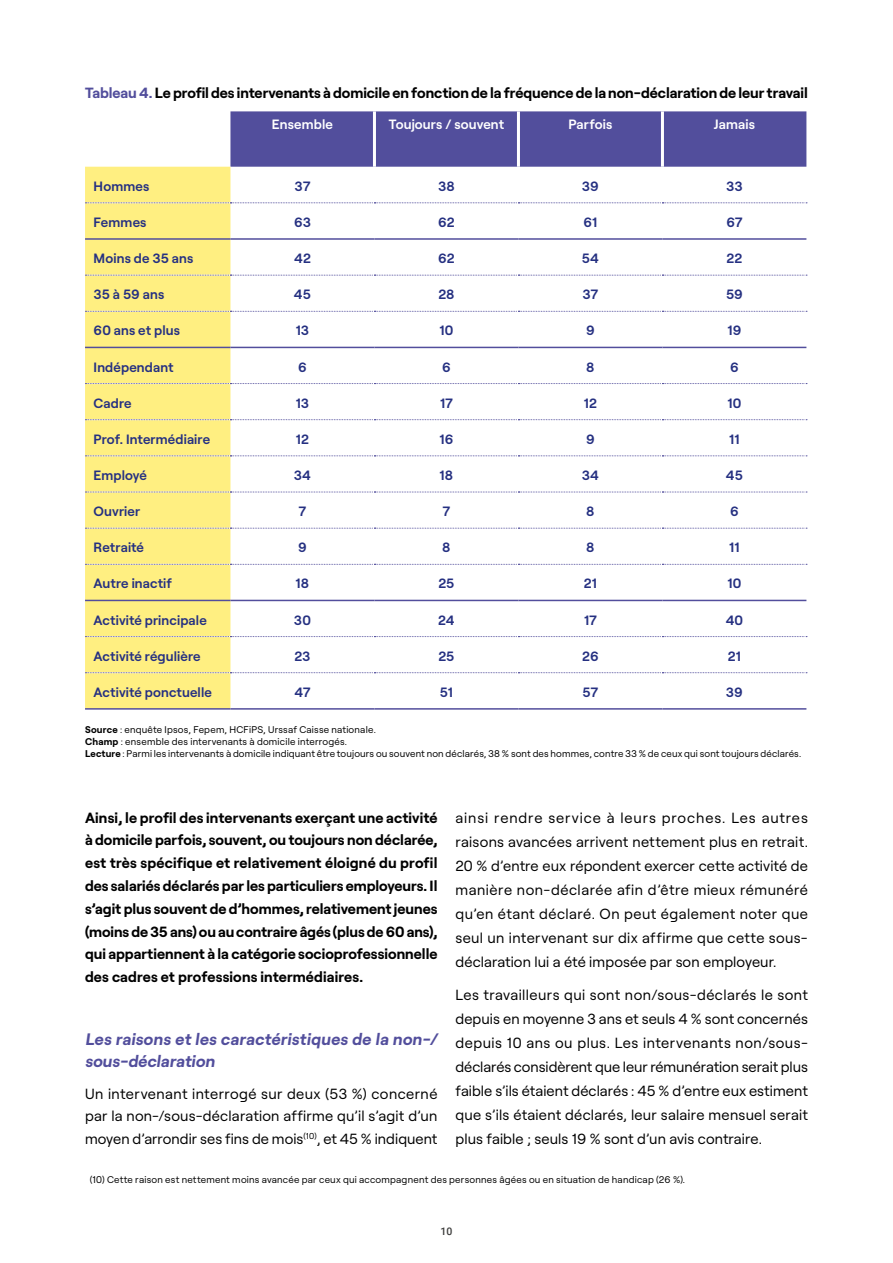
<style>
.page{position:relative;width:893px;height:1263px;background:#fff}
.page>*{position:absolute;margin:0;border:0;box-sizing:border-box;transform-origin:0 0}
.t1{font:700 16.5px/22.8px "Roobert";color:#524e9c}
.t2{font:14.7px/24px "Roobert";letter-spacing:.005em;color:#000;text-align:justify}
.t3{font:700 14.7px/22.8px "Roobert";color:#000;text-align:justify}
.t4{font:600 13.5px "Roobert";letter-spacing:.01em;color:#253081}
.t5{font:600 13.5px "Roobert";letter-spacing:.01em;color:#fff}
.t6{font:500 10.5px "Roboto";color:#3c3c3b}
.t7{font:9.75px/12px "Roobert";letter-spacing:.02em;color:#000}
.s1{color:#524e9c}
.s2{font-weight:700}
</style>
<div class="page">
<div style="left:230px;top:111px;width:576px;height:56px;background:#524e9c"></div>
<div style="left:85px;top:167px;width:145px;height:541px;background:#ffef81"></div>
<hr style="left:373px;top:111px;width:3px;height:56px;background:#fff">
<hr style="left:517px;top:111px;width:3px;height:56px;background:#fff">
<hr style="left:661px;top:111px;width:3px;height:56px;background:#fff">
<svg style="left:85px;top:202px;width:722px;height:1px"></svg>
<svg style="left:85px;top:275px;width:722px;height:1px"></svg>
<svg style="left:85px;top:311px;width:722px;height:1px"></svg>
<svg style="left:85px;top:383px;width:722px;height:1px"></svg>
<svg style="left:85px;top:419px;width:722px;height:1px"></svg>
<hr style="left:85px;top:238px;width:145px;height:2px;background:#524e9c">
<hr style="left:230px;top:238px;width:144px;height:2px;background:#524e9c">
<hr style="left:374px;top:238px;width:144px;height:2px;background:#524e9c">
<hr style="left:518px;top:238px;width:144px;height:2px;background:#524e9c">
<hr style="left:662px;top:238px;width:144px;height:2px;background:#524e9c">
<hr style="left:85px;top:347px;width:145px;height:1px;background:#524e9c">
<hr style="left:230px;top:347px;width:144px;height:1px;background:#524e9c">
<hr style="left:374px;top:347px;width:144px;height:1px;background:#524e9c">
<hr style="left:518px;top:347px;width:144px;height:1px;background:#524e9c">
<hr style="left:662px;top:347px;width:144px;height:1px;background:#524e9c">
<hr style="left:85px;top:708px;width:145px;height:2px;background:#524e9c">
<hr style="left:230px;top:708px;width:144px;height:2px;background:#524e9c">
<hr style="left:374px;top:708px;width:144px;height:2px;background:#524e9c">
<hr style="left:518px;top:708px;width:144px;height:2px;background:#524e9c">
<hr style="left:662px;top:708px;width:144px;height:2px;background:#524e9c">
<svg style="left:85px;top:455px;width:722px;height:1px"></svg>
<svg style="left:85px;top:492px;width:722px;height:1px"></svg>
<svg style="left:85px;top:528px;width:722px;height:1px"></svg>
<svg style="left:85px;top:564px;width:722px;height:1px"></svg>
<svg style="left:85px;top:636px;width:722px;height:1px"></svg>
<svg style="left:85px;top:672px;width:722px;height:1px"></svg>
<hr style="left:85px;top:600px;width:145px;height:1px;background:#524e9c">
<hr style="left:230px;top:600px;width:144px;height:1px;background:#524e9c">
<hr style="left:374px;top:600px;width:144px;height:1px;background:#524e9c">
<hr style="left:518px;top:600px;width:144px;height:1px;background:#524e9c">
<hr style="left:662px;top:600px;width:144px;height:1px;background:#524e9c">
<p class="t3" style="left:85px;top:80px;width:724px"><span class="s1">Tableau 4.</span> Le profil des intervenants à domicile en fonction de la fréquence de la non-déclaration de leur travail</p>
<p class="t5" style="left:272px;top:114px;width:63px">Ensemble</p>
<p class="t5" style="left:389px;top:114px;width:117px">Toujours / souvent</p>
<p class="t5" style="left:568px;top:114px;width:45px">Parfois</p>
<p class="t5" style="left:714px;top:114px;width:43px">Jamais</p>
<p class="t4" style="left:94px;top:176px;width:57px">Hommes</p>
<p class="t4" style="left:295px;top:176px;width:17px">37</p>
<p class="t4" style="left:438px;top:176px;width:18px">38</p>
<p class="t4" style="left:582px;top:176px;width:18px">39</p>
<p class="t4" style="left:726px;top:176px;width:18px">33</p>
<p class="t4" style="left:94px;top:212px;width:54px">Femmes</p>
<p class="t4" style="left:294px;top:212px;width:18px">63</p>
<p class="t4" style="left:438px;top:212px;width:18px">62</p>
<p class="t4" style="left:584px;top:212px;width:15px">61</p>
<p class="t4" style="left:726px;top:212px;width:18px">67</p>
<p class="t4" style="left:94px;top:248px;width:101px">Moins de 35 ans</p>
<p class="t4" style="left:294px;top:248px;width:18px">42</p>
<p class="t4" style="left:438px;top:248px;width:18px">62</p>
<p class="t4" style="left:582px;top:248px;width:19px">54</p>
<p class="t4" style="left:726px;top:248px;width:17px">22</p>
<p class="t4" style="left:94px;top:284px;width:72px">35 à 59 ans</p>
<p class="t4" style="left:294px;top:284px;width:19px">45</p>
<p class="t4" style="left:438px;top:284px;width:18px">28</p>
<p class="t4" style="left:583px;top:284px;width:17px">37</p>
<p class="t4" style="left:726px;top:284px;width:18px">59</p>
<p class="t4" style="left:94px;top:320px;width:88px">60 ans et plus</p>
<p class="t4" style="left:296px;top:320px;width:15px">13</p>
<p class="t4" style="left:439px;top:320px;width:15px">10</p>
<p class="t4" style="left:586px;top:320px;width:10px">9</p>
<p class="t4" style="left:727px;top:320px;width:15px">19</p>
<p class="t4" style="left:94px;top:356px;width:82px">Indépendant</p>
<p class="t4" style="left:298px;top:356px;width:10px">6</p>
<p class="t4" style="left:442px;top:356px;width:10px">6</p>
<p class="t4" style="left:586px;top:356px;width:10px">8</p>
<p class="t4" style="left:730px;top:356px;width:10px">6</p>
<p class="t4" style="left:94px;top:392px;width:40px">Cadre</p>
<p class="t4" style="left:296px;top:392px;width:15px">13</p>
<p class="t4" style="left:440px;top:392px;width:14px">17</p>
<p class="t4" style="left:584px;top:392px;width:15px">12</p>
<p class="t4" style="left:727px;top:392px;width:15px">10</p>
<p class="t4" style="left:94px;top:429px;width:118px">Prof. Intermédiaire</p>
<p class="t4" style="left:296px;top:429px;width:15px">12</p>
<p class="t4" style="left:439px;top:429px;width:15px">16</p>
<p class="t4" style="left:586px;top:429px;width:10px">9</p>
<p class="t4" style="left:729px;top:429px;width:12px">11</p>
<p class="t4" style="left:94px;top:465px;width:55px">Employé</p>
<p class="t4" style="left:294px;top:465px;width:19px">34</p>
<p class="t4" style="left:440px;top:465px;width:15px">18</p>
<p class="t4" style="left:582px;top:465px;width:19px">34</p>
<p class="t4" style="left:726px;top:465px;width:19px">45</p>
<p class="t4" style="left:94px;top:501px;width:48px">Ouvrier</p>
<p class="t4" style="left:299px;top:501px;width:9px">7</p>
<p class="t4" style="left:443px;top:501px;width:9px">7</p>
<p class="t4" style="left:586px;top:501px;width:10px">8</p>
<p class="t4" style="left:730px;top:501px;width:10px">6</p>
<p class="t4" style="left:94px;top:537px;width:52px">Retraité</p>
<p class="t4" style="left:298px;top:537px;width:10px">9</p>
<p class="t4" style="left:442px;top:537px;width:10px">8</p>
<p class="t4" style="left:586px;top:537px;width:10px">8</p>
<p class="t4" style="left:729px;top:537px;width:12px">11</p>
<p class="t4" style="left:94px;top:573px;width:80px">Autre inactif</p>
<p class="t4" style="left:296px;top:573px;width:15px">18</p>
<p class="t4" style="left:438px;top:573px;width:18px">25</p>
<p class="t4" style="left:584px;top:573px;width:14px">21</p>
<p class="t4" style="left:727px;top:573px;width:15px">10</p>
<p class="t4" style="left:93px;top:609px;width:115px">Activité principale</p>
<p class="t4" style="left:294px;top:609px;width:18px">30</p>
<p class="t4" style="left:438px;top:609px;width:18px">24</p>
<p class="t4" style="left:584px;top:609px;width:14px">17</p>
<p class="t4" style="left:726px;top:609px;width:19px">40</p>
<p class="t4" style="left:93px;top:645px;width:109px">Activité régulière</p>
<p class="t4" style="left:294px;top:645px;width:17px">23</p>
<p class="t4" style="left:438px;top:645px;width:18px">25</p>
<p class="t4" style="left:582px;top:645px;width:18px">26</p>
<p class="t4" style="left:728px;top:645px;width:14px">21</p>
<p class="t4" style="left:94px;top:682px;width:120px">Activité ponctuelle</p>
<p class="t4" style="left:294px;top:682px;width:17px">47</p>
<p class="t4" style="left:440px;top:682px;width:15px">51</p>
<p class="t4" style="left:583px;top:682px;width:17px">57</p>
<p class="t4" style="left:726px;top:682px;width:18px">39</p>
<p class="t7" style="left:85px;top:722px;width:718px"><span class="s2">Source</span> : enquête Ipsos, Fepem, HCFiPS, Urssaf Caisse nationale.<br><span class="s2">Champ</span> : ensemble des intervenants à domicile interrogés.<br><span class="s2">Lecture</span> : Parmi les intervenants à domicile indiquant être toujours ou souvent non déclarés, 38 % sont des hommes, contre 33 % de ceux qui sont toujours déclarés.</p>
<p class="t3" style="left:85px;top:805px;width:354px">Ainsi, le profil des intervenants exerçant une activité à domicile parfois, souvent, ou toujours non déclarée, est très spécifique et relativement éloigné du profil des salariés déclarés par les particuliers employeurs. Il s’agit plus souvent de d’hommes, relativement jeunes (moins de 35 ans) ou au contraire âgés (plus de 60 ans), qui appartiennent à la catégorie socioprofessionnelle des cadres et professions intermédiaires.</p>
<p class="t2" style="left:455px;top:804px;width:354px">ainsi rendre service à leurs proches. Les autres raisons avancées arrivent nettement plus en retrait.<br>20 % d’entre eux répondent exercer cette activité de manière non-déclarée afin d’être mieux rémunéré qu’en étant déclaré. On peut également noter que seul un intervenant sur dix affirme que cette sous&shy;déclaration lui a été imposée par son employeur.</p>
<p class="t2" style="left:455px;top:981px;width:354px">Les travailleurs qui sont non/sous-déclarés le sont depuis en moyenne 3 ans et seuls 4 % sont concernés depuis 10 ans ou plus. Les intervenants non/sous&shy;déclarés considèrent que leur rémunération serait plus faible s’ils étaient déclarés : 45 % d’entre eux estiment que s’ils étaient déclarés, leur salaire mensuel serait plus faible ; seuls 19 % sont d’un avis contraire.</p>
<p class="t7" style="left:90px;top:1173px;width:597px">(10) Cette raison est nettement moins avancée par ceux qui accompagnent des personnes âgées ou en situation de handicap (26 %).</p>
<p class="t1" style="left:85px;top:1026px;width:357px">Les raisons et les caractéristiques de la non-/ sous-déclaration</p>
<p class="t2" style="left:85px;top:1081px;width:354px;line-height:22.8px">Un intervenant interrogé sur deux (53 %) concerné par la non-/sous-déclaration affirme qu’il s’agit d’un moyen d’arrondir ses fins de mois<sup>(10)</sup>, et 45 % indiquent</p>
<p class="t6" style="left:440px;top:1224px;width:13px">10</p>
</div>
